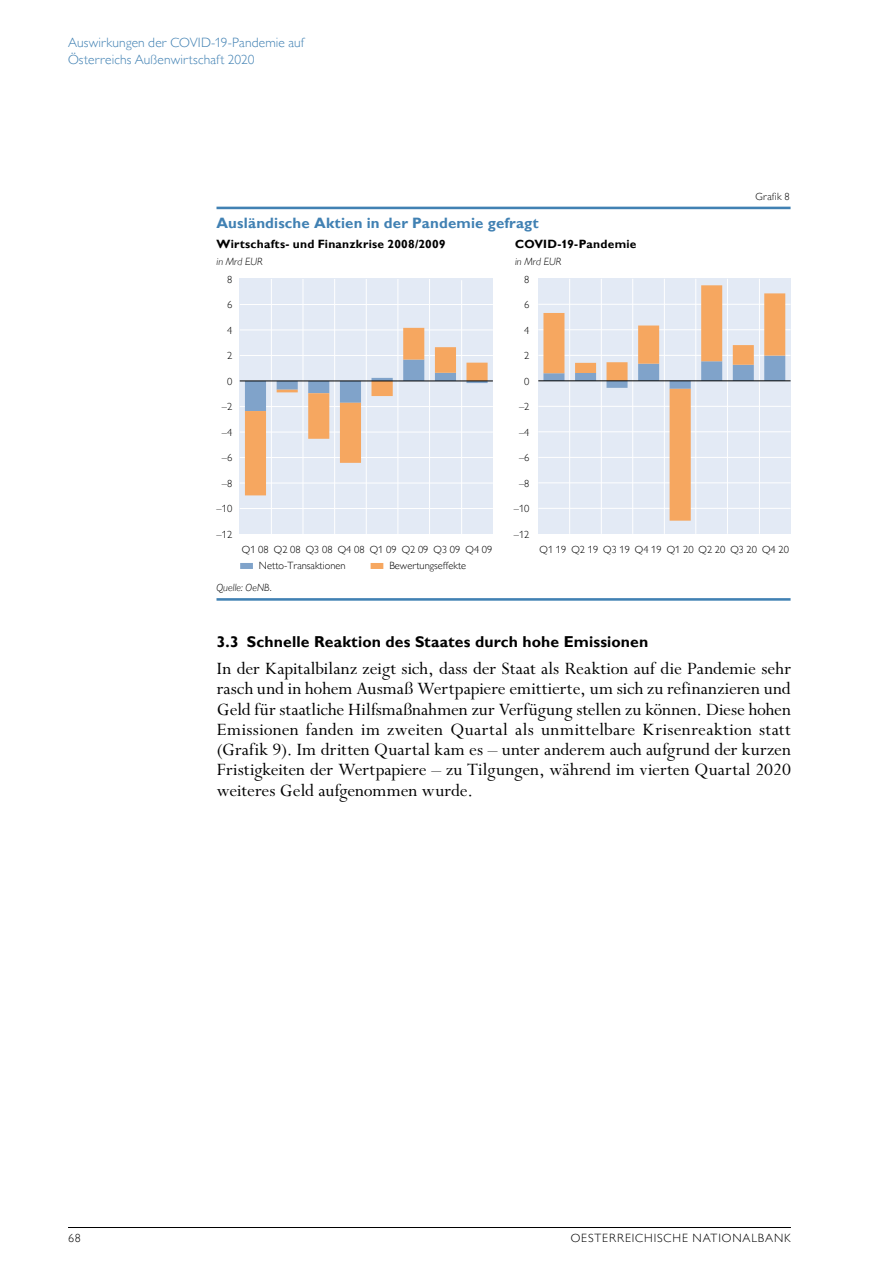
<style>
.page{position:relative;width:893px;height:1263px;background:#fff}
.page>*{position:absolute;margin:0;border:0;box-sizing:border-box;transform-origin:0 0}
.id334{font:19.5px/20.2px "Perpetua Std";color:#000;text-align:justify}
.id379{font:700 15.75px "Gill Sans MT Pro";letter-spacing:.005em;color:#000}
.t1{font:700 15px "Gill Sans MT Pro";letter-spacing:.01em;color:#4181b3}
.t2{font:300 13.5px/16.5px "Gill Sans MT Pro";letter-spacing:.01em;color:#4181b3}
.t3{font:700 12px "Gill Sans MT Pro";letter-spacing:.02em;color:#000}
.t4{font:300 12px "Gill Sans MT Pro";letter-spacing:.075em;color:#000}
.t5{font:300 10.5px "Gill Sans MT Pro";letter-spacing:.005em;color:#000}
.t6{font:italic 300 10.5px "Gill Sans MT Pro";letter-spacing:.005em;color:#000}
</style>
<div class="page">
<hr style="left:68px;top:1227px;width:723px;height:1px;background:#000">
<hr style="left:216px;top:207px;width:575px;height:2px;background:#4181b3">
<hr style="left:216px;top:598px;width:575px;height:3px;background:#4181b3">
<div style="left:240px;top:563px;width:13px;height:6px;background:#80a3ca"></div>
<div style="left:371px;top:563px;width:12px;height:6px;background:#f6a760"></div>
<div style="left:240px;top:279px;width:253px;height:255px;background:#e3eaf5"></div>
<hr style="left:240px;top:304px;width:253px;height:1px;background:#fff">
<hr style="left:240px;top:329px;width:253px;height:1px;background:#fff">
<hr style="left:240px;top:355px;width:253px;height:1px;background:#fff">
<hr style="left:240px;top:406px;width:253px;height:1px;background:#fff">
<hr style="left:240px;top:432px;width:253px;height:1px;background:#fff">
<hr style="left:240px;top:457px;width:253px;height:1px;background:#fff">
<hr style="left:240px;top:483px;width:253px;height:1px;background:#fff">
<hr style="left:240px;top:508px;width:253px;height:1px;background:#fff">
<hr style="left:461px;top:280px;width:1px;height:255px;background:#fff">
<hr style="left:397px;top:279px;width:1px;height:255px;background:#fff">
<hr style="left:334px;top:279px;width:1px;height:255px;background:#fff">
<hr style="left:271px;top:279px;width:1px;height:255px;background:#fff">
<hr style="left:429px;top:279px;width:1px;height:255px;background:#fff">
<hr style="left:366px;top:279px;width:1px;height:255px;background:#fff">
<hr style="left:303px;top:279px;width:1px;height:255px;background:#fff">
<svg style="left:245px;top:328px;width:243px;height:167px"></svg>
<hr style="left:240px;top:381px;width:253px;height:1px;background:#000">
<div style="left:538px;top:279px;width:253px;height:255px;background:#e3eaf5"></div>
<hr style="left:538px;top:304px;width:253px;height:1px;background:#fff">
<hr style="left:538px;top:329px;width:253px;height:1px;background:#fff">
<hr style="left:538px;top:355px;width:253px;height:1px;background:#fff">
<hr style="left:538px;top:406px;width:253px;height:1px;background:#fff">
<hr style="left:538px;top:431px;width:253px;height:1px;background:#fff">
<hr style="left:538px;top:457px;width:253px;height:1px;background:#fff">
<hr style="left:538px;top:482px;width:253px;height:1px;background:#fff">
<hr style="left:538px;top:508px;width:253px;height:1px;background:#fff">
<hr style="left:759px;top:279px;width:1px;height:255px;background:#fff">
<hr style="left:727px;top:279px;width:1px;height:255px;background:#fff">
<hr style="left:664px;top:279px;width:1px;height:255px;background:#fff">
<hr style="left:601px;top:279px;width:1px;height:255px;background:#fff">
<hr style="left:695px;top:279px;width:1px;height:255px;background:#fff">
<hr style="left:632px;top:279px;width:1px;height:255px;background:#fff">
<hr style="left:569px;top:279px;width:1px;height:255px;background:#fff">
<svg style="left:543px;top:285px;width:242px;height:236px"></svg>
<hr style="left:538px;top:380px;width:253px;height:1px;background:#000">
<p class="t2" style="left:68px;top:34px;width:238px">Auswirkungen der COVID-19-Pandemie auf<br>Österreichs Außenwirtschaft 2020</p>
<p class="t1" style="left:217px;top:214px;width:324px">Ausländische Aktien in der Pandemie gefragt</p>
<p class="t3" style="left:217px;top:237px;width:231px">Wirtschafts- und Finanzkrise 2008/2009</p>
<p class="t3" style="left:515px;top:237px;width:123px">COVID-19-Pandemie</p>
<p class="t5" style="left:524px;top:273px;width:7px">8</p>
<p class="t5" style="left:524px;top:298px;width:7px">6</p>
<p class="t5" style="left:524px;top:324px;width:7px">4</p>
<p class="t5" style="left:524px;top:349px;width:7px">2</p>
<p class="t5" style="left:524px;top:375px;width:7px">0</p>
<p class="t5" style="left:519px;top:400px;width:12px">–2</p>
<p class="t5" style="left:519px;top:426px;width:12px">–4</p>
<p class="t5" style="left:519px;top:451px;width:12px">–6</p>
<p class="t5" style="left:519px;top:477px;width:12px">–8</p>
<p class="t5" style="left:514px;top:502px;width:17px">–10</p>
<p class="t5" style="left:514px;top:528px;width:17px">–12</p>
<p class="t6" style="left:217px;top:256px;width:48px">in Mrd EUR</p>
<p class="t6" style="left:515px;top:256px;width:48px">in Mrd EUR</p>
<p class="t5" style="left:227px;top:273px;width:7px">8</p>
<p class="t5" style="left:227px;top:298px;width:7px">6</p>
<p class="t5" style="left:227px;top:324px;width:7px">4</p>
<p class="t5" style="left:227px;top:349px;width:7px">2</p>
<p class="t5" style="left:227px;top:375px;width:7px">0</p>
<p class="t5" style="left:222px;top:400px;width:12px">–2</p>
<p class="t5" style="left:222px;top:426px;width:12px">–4</p>
<p class="t5" style="left:222px;top:451px;width:12px">–6</p>
<p class="t5" style="left:222px;top:477px;width:12px">–8</p>
<p class="t5" style="left:217px;top:502px;width:17px">–10</p>
<p class="t5" style="left:217px;top:528px;width:17px">–12</p>
<p class="t5" style="left:756px;top:190px;width:36px">Grafik 8</p>
<p class="t5" style="left:242px;top:543px;width:252px">Q1 08 Q2 08 Q3 08 Q4 08 Q1 09 Q2 09 Q3 09 Q4 09</p>
<p class="t5" style="left:540px;top:543px;width:251px">Q1 19 Q2 19 Q3 19 Q4 19 Q1 20 Q2 20 Q3 20 Q4 20</p>
<p class="t5" style="left:259px;top:559px;width:88px">Netto-Transaktionen</p>
<p class="t5" style="left:389px;top:559px;width:78px">Bewertungseffekte</p>
<p class="t6" style="left:216px;top:581px;width:57px">Quelle: OeNB.</p>
<h4 class="id379" style="left:217px;top:632px;width:433px">3.3 Schnelle Reaktion des Staates durch hohe Emissionen</h4>
<p class="id334" style="left:217px;top:659px;width:576px">In der Kapitalbilanz zeigt sich, dass der Staat als Reaktion auf die Pandemie sehr rasch und in hohem Ausmaß Wertpapiere emittierte, um sich zu refinanzieren und Geld für staatliche Hilfsmaßnahmen zur Verfügung stellen zu können. Diese hohen Emissionen fanden im zweiten Quartal als unmittelbare Krisenreaktion statt (Grafik 9). Im dritten Quartal kam es – unter anderem auch aufgrund der kurzen Fristigkeiten der Wertpapiere – zu Tilgungen, während im vierten Quartal 2020 weiteres Geld aufgenommen wurde.</p>
<p class="t4" style="left:68px;top:1231px;width:14px">68</p>
<p class="t4" style="left:571px;top:1231px;width:222px">OESTERREICHISCHE NATIONALBANK</p>
</div>
